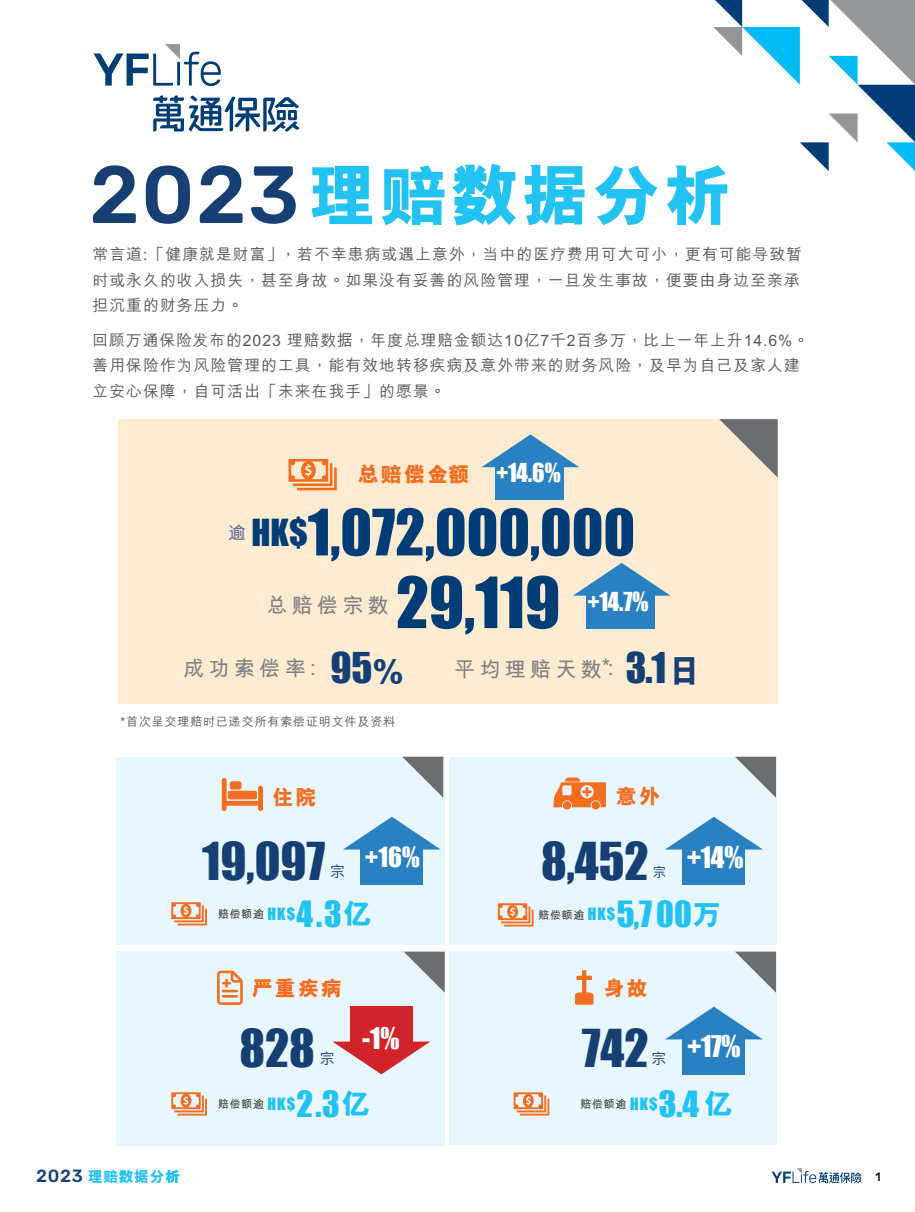
<style>
.page{position:relative;width:915px;height:1212px;background:#fff}
.page>*{position:absolute;margin:0;border:0;box-sizing:border-box;transform-origin:0 0}
.t1{font:500 81px "Rubik";color:#163f74}
.t2{font:800 67.5px "M Hei HKS";letter-spacing:.05em;color:#22c2f3}
.t3{font:65.25px "Impact";color:#003d76}
.t4{font:59.1px "Impact";color:#003d76}
.t5{font:48px "Impact";color:#163f74}
.t6{font:33.3px "Impact";color:#22c2f3}
.t7{font:27.45px "Impact";color:#fff}
.t8{font:25.5px "Impact";color:#fff}
.t9{font:24px "Impact";color:#fff;scale:.96 1}
.t10{font:700 21.15px "M Hei HKS";letter-spacing:.2em;color:#808285}
.t11{font:800 21px "M Hei HKS";letter-spacing:.1em;color:#f36e21}
.t12{font:500 17.55px "Rubik";color:#163f74}
.t13{font:500 15.75px/25.5px "M Hei HKS";letter-spacing:.07em;color:#57585a}
.t14{font:500 15px "M Hei HKS";color:#163f74}
.t15{font:800 14.7px "M Hei HKS";letter-spacing:.05em;color:#22c2f3}
.t16{font:500 13.5px "M Hei HKS";color:#163f74}
.t17{font:500 12px "M Hei HKS";letter-spacing:.07em;color:#57585a}
.t18{font:900 12px "Avenir LT Std";color:#231f20}
.t19{font:500 10.95px "M Hei HKS";letter-spacing:.07em;color:#231f20}
.s1{font-family:"M Hei HKS";font-weight:800;font-size:21px;color:#f36e21}
.s2{font-family:"Impact";font-weight:400;font-size:39px;color:#163f74}
.s3{font-weight:800;font-size:33px;color:#163f74}
.s4{font-family:"Impact";font-weight:400;font-size:15.6px;color:#22c2f3}
.s5{font-family:"Impact";font-weight:400;font-size:33.3px;color:#22c2f3}
.s6{font-weight:800;font-size:28.05px;color:#22c2f3}
.s7{font-family:"M Hei HKS";font-weight:800;font-size:28.05px}
</style>
<div class="page">
<svg style="left:153px;top:95px;width:146px;height:37px"></svg>
<svg style="left:94px;top:44px;width:127px;height:42px"></svg>
<svg style="left:771px;top:1168px;width:90px;height:15px"></svg>
<div style="left:118px;top:419px;width:659px;height:284px;background:#fdebd2"></div>
<svg style="left:719px;top:419px;width:58px;height:58px"></svg>
<div style="left:449px;top:952px;width:328px;height:193px;background:#e8f6fd"></div>
<div style="left:116px;top:757px;width:328px;height:187px;background:#e8f6fd"></div>
<div style="left:449px;top:757px;width:328px;height:187px;background:#e8f6fd"></div>
<div style="left:116px;top:952px;width:328px;height:194px;background:#e8f6fd"></div>
<svg style="left:171px;top:902px;width:36px;height:23px"></svg>
<svg style="left:497px;top:903px;width:36px;height:23px"></svg>
<svg style="left:171px;top:1092px;width:36px;height:23px"></svg>
<svg style="left:222px;top:778px;width:41px;height:33px"></svg>
<div style="left:230px;top:781px;width:11px;height:8px;background:#f36e21;border-radius:3px"></div>
<div style="left:562px;top:801px;width:9px;height:8px;background:#f36e21;border-radius:50%"></div>
<svg style="left:553px;top:777px;width:52px;height:30px"></svg>
<svg style="left:217px;top:970px;width:26px;height:35px"></svg>
<svg style="left:575px;top:970px;width:18px;height:35px"></svg>
<svg style="left:513px;top:1092px;width:36px;height:23px"></svg>
<svg style="left:288px;top:459px;width:48px;height:31px"></svg>
<svg style="left:482px;top:434px;width:97px;height:33px"></svg>
<div style="left:495px;top:462px;width:69px;height:38px;background:#2a81c1"></div>
<svg style="left:573px;top:563px;width:97px;height:33px"></svg>
<div style="left:586px;top:591px;width:69px;height:38px;background:#2a81c1"></div>
<div style="left:350px;top:1007px;width:63px;height:45px;background:#d1232a"></div>
<svg style="left:332px;top:1041px;width:98px;height:33px"></svg>
<div style="left:360px;top:839px;width:63px;height:45px;background:#2a81c1"></div>
<svg style="left:344px;top:817px;width:96px;height:32px"></svg>
<div style="left:682px;top:1029px;width:63px;height:45px;background:#2a81c1"></div>
<svg style="left:666px;top:1007px;width:96px;height:32px"></svg>
<svg style="left:666px;top:817px;width:96px;height:32px"></svg>
<div style="left:682px;top:839px;width:63px;height:45px;background:#2a81c1"></div>
<svg style="left:402px;top:757px;width:41px;height:41px"></svg>
<svg style="left:404px;top:952px;width:40px;height:40px"></svg>
<svg style="left:735px;top:757px;width:40px;height:40px"></svg>
<svg style="left:735px;top:952px;width:40px;height:40px"></svg>
<svg style="left:713px;top:0;width:201px;height:171px"></svg>
<h1 class="t1" style="left:89px;top:148px;width:211px">2023</h1>
<h2 class="t2" style="left:309px;top:150px;width:423px">理賠數據分析</h2>
<p class="t13" style="left:92px;top:240px;width:711px">常言道:「健康就是財富」，若不幸患病或遇上意外，當中的醫療費用可大可小，更有可能導致暫時或永久的收入損失，甚至身故。如果沒有妥善的風險管理，一旦發生事故，便要由身邊至親承擔沉重的財務壓力。</p>
<p class="t13" style="left:92px;top:326px;width:717px">回顧萬通保險發布的2023 理賠數據，年度總理賠金額達10億7千2百多萬，比上一年上升14.6%。善用保險作為風險管理的工具，能有效地轉移疾病及意外帶來的財務風險，及早為自己及家人建立安心保障，自可活出「未來在我手」的願景。</p>
<h3 class="t9" style="left:358px;top:454px;width:213px"><span class="s1">總賠償金額</span> +14.6%</h3>
<h3 class="t4" style="left:228px;top:486px;width:408px"><sup>逾</sup> <sup>HK$</sup>1,072,000,000</h3>
<h3 class="t10" style="left:266px;top:589px;width:124px">總賠償宗數</h3>
<h3 class="t3" style="left:396px;top:552px;width:166px">29,119</h3>
<h3 class="t9" style="left:587px;top:582px;width:65px">+14.7%</h3>
<h3 class="t10" style="left:183px;top:653px;width:222px">成功索償率: <span class="s2">95</span><span class="s3">%</span></h3>
<h3 class="t10" style="left:454px;top:654px;width:248px">平均理賠天數: <span class="s2">3.1</span><span class="s3">日</span></h3>
<h3 class="t10" style="left:601px;top:651px;width:10px">*</h3>
<p class="t17" style="left:121px;top:712px;width:276px">*首次呈交理賠時已遞交所有索償證明文件及資料</p>
<h3 class="t11" style="left:272px;top:783px;width:46px">住院</h3>
<h3 class="t11" style="left:615px;top:782px;width:46px">意外</h3>
<h3 class="t5" style="left:202px;top:824px;width:124px">19,097</h3>
<p class="t14" style="left:330px;top:861px;width:16px">宗</p>
<h3 class="t8" style="left:365px;top:837px;width:56px">+16%</h3>
<h3 class="t5" style="left:541px;top:824px;width:109px">8,452</h3>
<p class="t16" style="left:652px;top:862px;width:15px">宗</p>
<h3 class="t7" style="left:686px;top:836px;width:58px">+14%</h3>
<p class="t19" style="left:218px;top:906px;width:155px">賠償額逾 <span class="s4">HK$</span><span class="s5">4.3</span><span class="s6">億</span></p>
<h3 class="t6" style="left:538px;top:888px;width:184px"><sup>賠償額逾</sup> <sup>HK$</sup>5,700<span class="s7">萬</span></h3>
<h3 class="t11" style="left:252px;top:974px;width:92px">嚴重疾病</h3>
<h3 class="t11" style="left:603px;top:974px;width:46px">身故</h3>
<h3 class="t5" style="left:239px;top:1010px;width:77px">828</h3>
<p class="t14" style="left:319px;top:1047px;width:16px">宗</p>
<h3 class="t7" style="left:362px;top:1017px;width:39px">-1%</h3>
<h3 class="t5" style="left:581px;top:1011px;width:68px">742</h3>
<p class="t14" style="left:651px;top:1048px;width:16px">宗</p>
<h3 class="t7" style="left:687px;top:1024px;width:55px">+17%</h3>
<h3 class="t7" style="left:689px;top:1026px;width:43px">-3%</h3>
<p class="t19" style="left:218px;top:1095px;width:153px">賠償額逾 <span class="s4">HK$</span><span class="s5">2.3</span><span class="s6">億</span></p>
<p class="t19" style="left:580px;top:1096px;width:153px">賠償額逾 <span class="s4">HK$</span><span class="s5">3.4</span> <span class="s6">億</span></p>
<p class="t15" style="left:88px;top:1166px;width:93px">理賠數據分析</p>
<p class="t12" style="left:36px;top:1166px;width:48px">2023</p>
<p class="t18" style="left:874px;top:1170px;width:9px">1</p>
</div>
